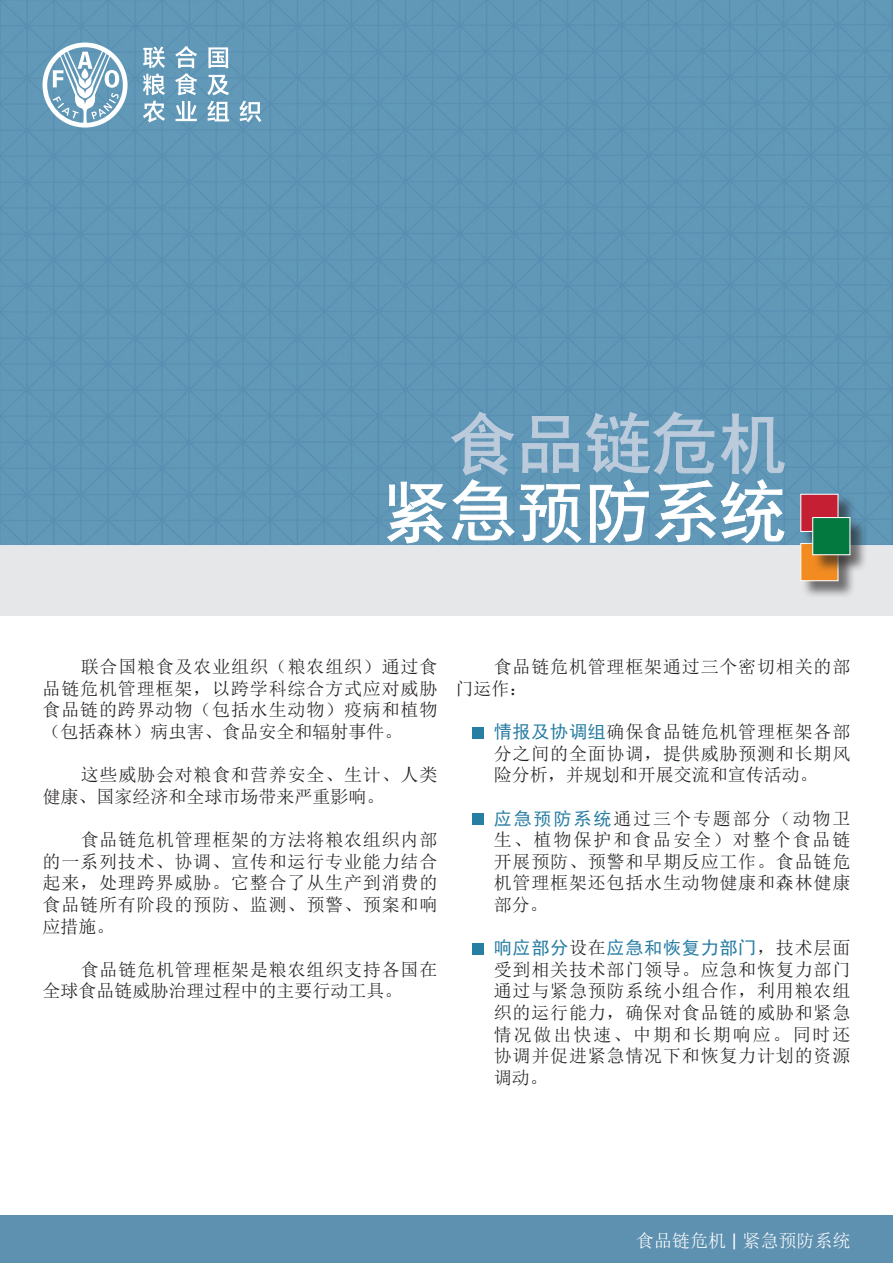
<style>
.page{position:relative;width:893px;height:1263px;background:#fff}
.page>*{position:absolute;margin:0;border:0;box-sizing:border-box;transform-origin:0 0}
.t1{font:67.5px "Sim Hei";color:#fff}
.t2{font:67.5px "Sim Hei";color:#bbcbdc}
.t3{font:18px/21.6px "Sim Sun";letter-spacing:.045em;color:#231f20;text-align:justify}
.t4{font:18px/21.6px "Sim Sun";letter-spacing:.02em;color:#231f20}
.t5{font:18px/21.6px "Sim Sun";color:#231f20}
.t6{font:18px "Sim Hei";letter-spacing:.045em;color:#287da3}
.t7{font:18px "Sim Sun";color:#fff}
.s1{font-family:"Sim Hei";color:#287da3}
.s2{font-family:"Sim Sun";color:#231f20}
.s3{font-family:"Calibri"}
</style>
<div class="page">
<div style="left:0;top:0;width:893px;height:547px;background:#6198b7"></div>
<hr style="left:0;top:545px;width:893px;height:2px;background:#fff">
<div style="left:0;top:1215px;width:893px;height:48px;background:#5e90b0"></div>
<svg style="left:387px;top:412px;width:127px;height:131px"></svg>
<svg style="left:520px;top:412px;width:265px;height:131px"></svg>
<div style="left:0;top:547px;width:893px;height:69px;background:#e6e7e9"></div>
<div style="left:801px;top:544px;width:55px;height:54px;background:#231f20;opacity:.6"></div>
<div style="left:800px;top:543px;width:38px;height:38px;background:#f28b20;border:1px solid #fff"></div>
<div style="left:801px;top:494px;width:55px;height:55px;background:#231f20;opacity:.6"></div>
<div style="left:800px;top:494px;width:38px;height:38px;background:#c41f32;border:1px solid #fff"></div>
<div style="left:813px;top:518px;width:54px;height:54px;background:#231f20;opacity:.6"></div>
<div style="left:812px;top:517px;width:38px;height:38px;background:#04793f;border:1px solid #fff"></div>
<div style="left:472px;top:727px;width:12px;height:11px;background:#287da3"></div>
<div style="left:472px;top:813px;width:12px;height:11px;background:#287da3"></div>
<div style="left:472px;top:943px;width:12px;height:11px;background:#287da3"></div>
<svg style="left:43px;top:43px;width:85px;height:85px"></svg>
<svg style="left:143px;top:47px;width:22px;height:21px"></svg>
<svg style="left:208px;top:47px;width:20px;height:21px"></svg>
<svg style="left:143px;top:74px;width:22px;height:21px"></svg>
<svg style="left:175px;top:46px;width:22px;height:49px"></svg>
<svg style="left:207px;top:75px;width:22px;height:20px"></svg>
<svg style="left:143px;top:101px;width:22px;height:21px"></svg>
<svg style="left:175px;top:101px;width:22px;height:20px"></svg>
<svg style="left:207px;top:101px;width:22px;height:20px"></svg>
<svg style="left:239px;top:101px;width:22px;height:21px"></svg>
<h1 class="t2" style="left:449px;top:410px;width:339px">食品链危机</h1>
<h1 class="t1" style="left:382px;top:477px;width:406px">紧急预防系统</h1>
<p class="t3" style="left:43px;top:656px;width:396px;text-indent:38px">联合国粮食及农业组织（粮农组织）通过食品链危机管理框架，以跨学科综合方式应对威胁食品链的跨界动物（包括水生动物）疫病和植物（包括森林）病虫害、食品安全和辐射事件。</p>
<p class="t5" style="left:43px;top:764px;width:396px;text-indent:38px">这些威胁会对粮食和营养安全、生计、人类健康、国家经济和全球市场带来严重影响。</p>
<p class="t3" style="left:43px;top:829px;width:396px;text-indent:38px">食品链危机管理框架的方法将粮农组织内部的一系列技术、协调、宣传和运行专业能力结合起来，处理跨界威胁。它整合了从生产到消费的食品链所有阶段的预防、监测、预警、预案和响应措施。</p>
<p class="t4" style="left:43px;top:958px;width:396px;text-indent:38px">食品链危机管理框架是粮农组织支持各国在全球食品链威胁治理过程中的主要行动工具。</p>
<p class="t3" style="left:455px;top:656px;width:396px;text-indent:38px">食品链危机管理框架通过三个密切相关的部门运作：</p>
<p class="t3" style="left:494px;top:721px;width:358px"><span class="s1">情报及协调组</span>确保食品链危机管理框架各部分之间的全面协调，提供威胁预测和长期风险分析，并规划和开展交流和宣传活动。</p>
<p class="t3" style="left:494px;top:807px;width:358px"><span class="s1">应急预防系统</span>通过三个专题部分（动物卫生、植物保护和食品安全）对整个食品链开展预防、预警和早期反应工作。食品链危机管理框架还包括水生动物健康和森林健康部分。</p>
<p class="t6" style="left:494px;top:939px;width:358px">响应部分<span class="s2">设在</span>应急和恢复力部门<span class="s2">，技术层面</span></p>
<p class="t3" style="left:494px;top:958px;width:358px">受到相关技术部门领导。应急和恢复力部门通过与紧急预防系统小组合作，利用粮农组织的运行能力，确保对食品链的威胁和紧急情况做出快速、中期和长期响应。同时还协调并促进紧急情况下和恢复力计划的资源调动。</p>
<p class="t7" style="left:636px;top:1232px;width:216px">食品链危机 <span class="s3">|</span> 紧急预防系统</p>
</div>
